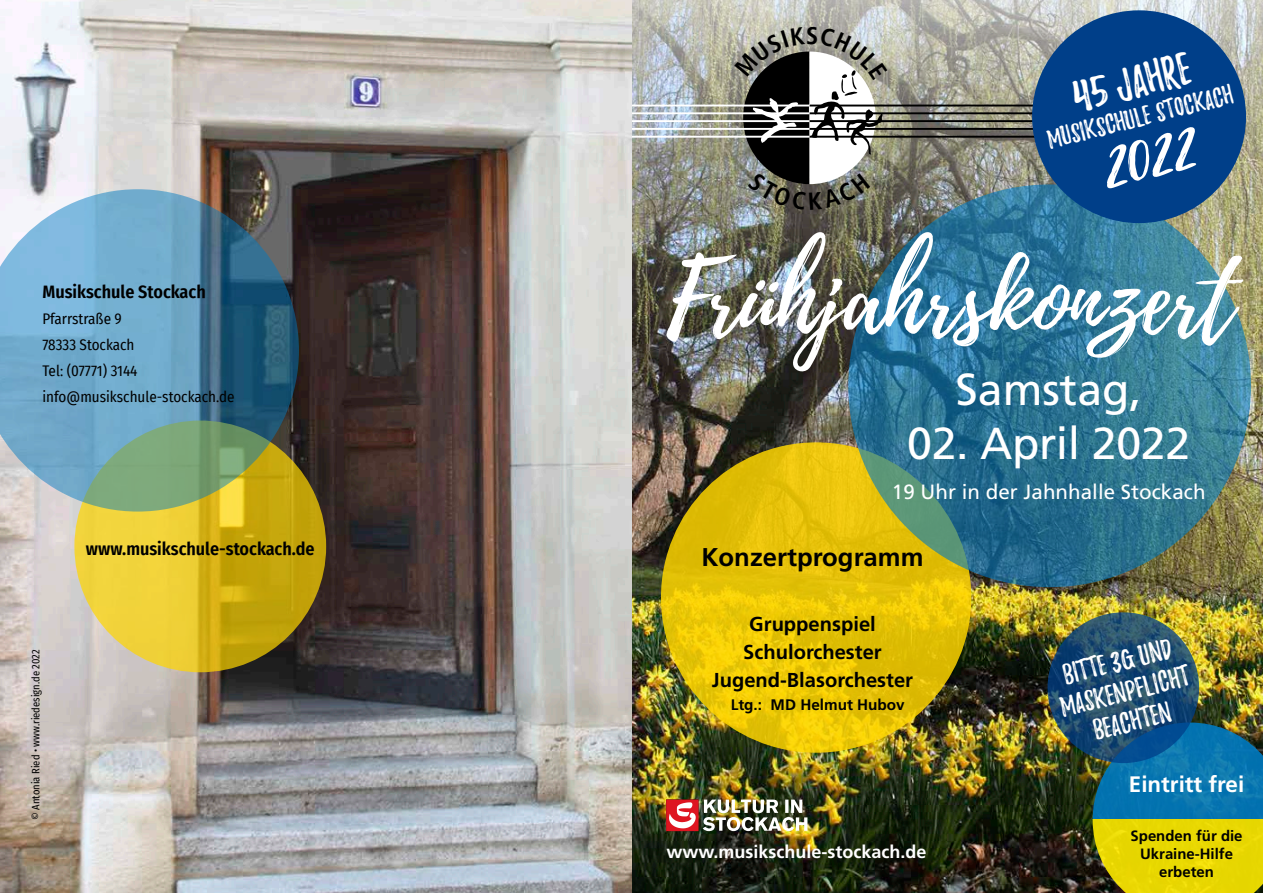
<style>
.page{position:relative;width:1263px;height:893px;background:#fff}
.page>*{position:absolute;margin:0;border:0;box-sizing:border-box;transform-origin:0 0}
.t1{font:95.7px "Playlist Script";color:#fff}
.t2{font:61.65px "Playlist Script";color:#fff}
.t3{font:44.85px "Frutiger";letter-spacing:-.01em;color:#fff}
.t4{font:40.65px "Playlist Caps";color:#fff}
.t5{font:700 25.65px "Frutiger";color:#000}
.t6{font:25.5px/30.6px "Playlist Caps";color:#fff;text-align:center}
.t7{font:23.85px "Playlist Caps";color:#fff}
.t8{font:700 22.35px "Frutiger";color:#fff}
.t9{font:20.55px "Frutiger";color:#fff}
.t10{font:700 20.1px/28.3px "Frutiger";color:#000;text-align:center}
.t11{font:600 18px "Fira Sans Condensed";color:#000}
.t12{font:700 18px "Frutiger";color:#fff}
.t13{font:700 15.3px "Frutiger";color:#000}
.t14{font:15px/26px "Fira Sans Condensed";color:#000}
.t15{font:700 15px/17.9px "Frutiger";color:#000;text-align:center}
.t16{font:10.5px "Fira Sans Condensed";color:#000}
.s1{font-size:102.9px}
</style>
<div class="page">
<img style="left:0;top:0;width:1263px;height:893px">
<svg style="left:1092px;top:722px;width:171px;height:98px;background:#1173a0"></svg>
<svg style="left:1092px;top:820px;width:171px;height:73px;background:#daca03"></svg>
<svg style="left:661px;top:442px;width:310px;height:311px;background:#e7c306"></svg>
<svg style="left:848px;top:184px;width:403px;height:403px;background:#307794"></svg>
<hr style="left:809px;top:105px;width:240px;height:1px;background:#000">
<hr style="left:581px;top:105px;width:163px;height:1px;background:#fff">
<hr style="left:809px;top:112px;width:240px;height:2px;background:#000">
<hr style="left:581px;top:112px;width:162px;height:2px;background:#fff">
<hr style="left:809px;top:120px;width:240px;height:2px;background:#000">
<hr style="left:581px;top:120px;width:162px;height:2px;background:#fff">
<hr style="left:809px;top:128px;width:240px;height:2px;background:#000">
<hr style="left:581px;top:128px;width:163px;height:2px;background:#fff">
<hr style="left:809px;top:136px;width:240px;height:2px;background:#000">
<hr style="left:581px;top:136px;width:165px;height:2px;background:#fff">
<div style="left:1032px;top:10px;width:214px;height:213px;background:#003f89;border-radius:50%"></div>
<svg style="left:1047px;top:612px;width:152px;height:151px;background:#1c4b71"></svg>
<img style="left:666px;top:799px;width:141px;height:32px">
<svg style="left:74px;top:421px;width:252px;height:251px;background:#dbbb22"></svg>
<svg style="left:0;top:189px;width:299px;height:323px;background:#709aa4"></svg>
<svg style="left:734px;top:26px;width:153px;height:184px"></svg>
<p class="t11" style="left:43px;top:277px;width:165px">Musikschule Stockach</p>
<p class="t14" style="left:43px;top:306px;width:194px">Pfarrstraße 9<br>78333 Stockach<br>Tel: (07771) 3144 info@musikschule-stockach.de</p>
<p class="t16" style="left:28px;top:820px;width:172px;rotate:-90deg">© Antonia Ried • www.riedesign.de 2022</p>
<p class="t11" style="left:86px;top:534px;width:230px">www.musikschule-stockach.de</p>
<h3 class="t4" style="left:1068px;top:79px;width:122px;rotate:-14deg">45 Jahre</h3>
<h3 class="t7" style="left:1045px;top:129px;width:192px;rotate:-14deg">Musikschule Stockach</h3>
<h2 class="t2" style="left:1092px;top:121px;width:96px;rotate:-14deg">2022</h2>
<h1 class="t1" style="left:666px;top:232px;width:569px"><span class="s1">F</span>rühjahrskonzert</h1>
<h3 class="t3" style="left:955px;top:363px;width:188px">Samstag,</h3>
<h3 class="t3" style="left:907px;top:417px;width:284px">02. April 2022</h3>
<h3 class="t9" style="left:892px;top:480px;width:315px">19 Uhr in der Jahnhalle Stockach</h3>
<h3 class="t5" style="left:701px;top:542px;width:224px">Konzertprogramm</h3>
<h3 class="t10" style="left:712px;top:609px;width:203px">Gruppenspiel<br>Schulorchester<br>Jugend-Blasorchester</h3>
<p class="t13" style="left:731px;top:696px;width:175px">Ltg.: MD Helmut Hubov</p>
<p class="t12" style="left:666px;top:841px;width:261px">www.musikschule-stockach.de</p>
<h3 class="t6" style="left:1050px;top:663px;width:134px;rotate:-14deg">Bitte 3G und maskenpflicht beachten</h3>
<h3 class="t8" style="left:1129px;top:771px;width:117px">Eintritt frei</h3>
<p class="t15" style="left:1130px;top:826px;width:113px">Spenden für die<br>Ukraine-Hilfe erbeten</p>
</div>
